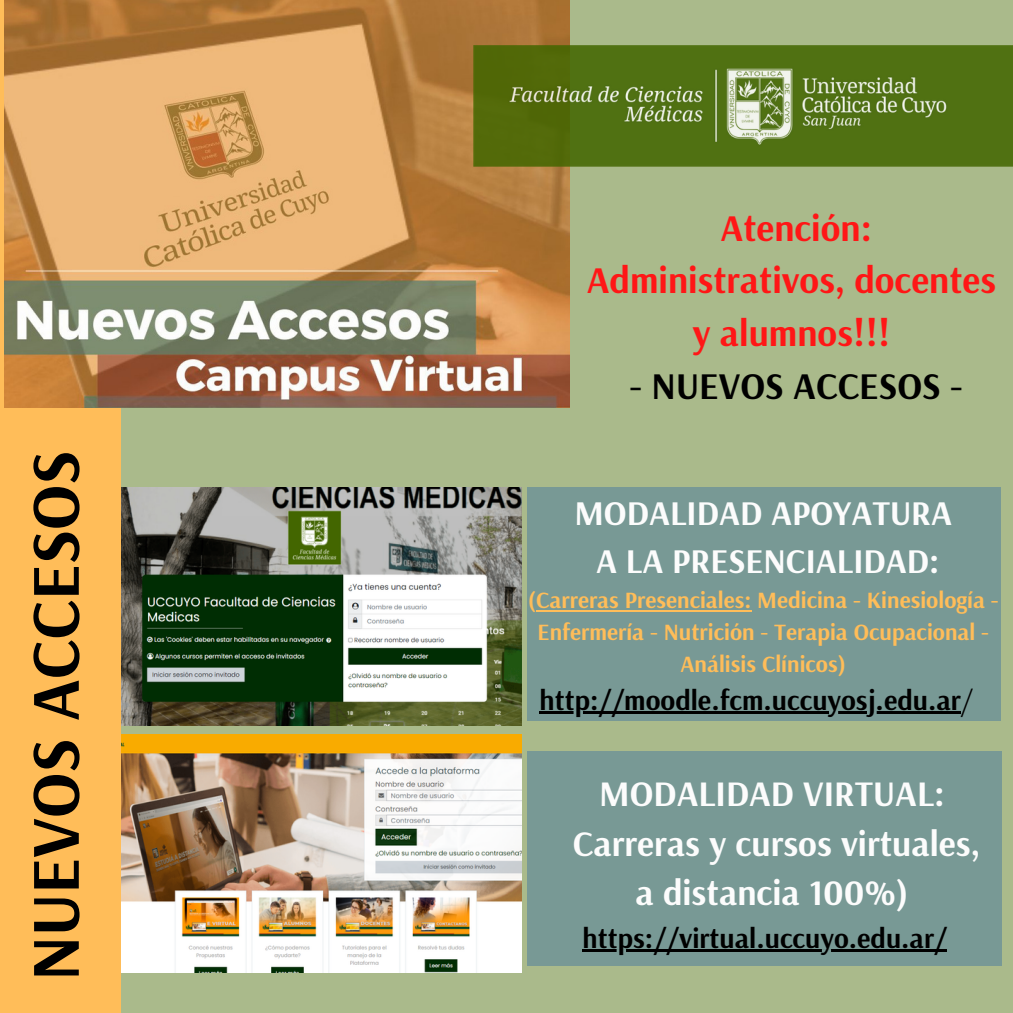
<style>
.page{position:relative;width:1013px;height:1013px;background:#fff}
.page>*{position:absolute;margin:0;border:0;box-sizing:border-box;transform-origin:0 0}
.t1{font:700 68.75px "Arsenal";color:#000}
.t2{font:700 37.5px/52.5px "Arsenal";color:#ff1616;text-align:center}
.t3{font:700 37.5px "Arsenal";color:#000}
.t4{font:700 35.75px "Arsenal";color:#fcfcfc}
.t5{font:700 34.5px "Arsenal";color:#fcfcfc}
.t6{font:700 28.25px "Arsenal";color:#000}
.t7{font:700 23.25px/31.9px "Arsenal";color:#ffbd59;text-align:center}
.s1{font-weight:400}
</style>
<div class="page">
<div style="left:0;top:0;width:1012px;height:1012px;background:#ffbd59"></div>
<div style="left:121px;top:0;width:891px;height:1012px;background:#aaba8b"></div>
<img style="left:121px;top:487px;width:400px;height:238px">
<img style="left:121px;top:735px;width:400px;height:237px">
<div style="left:527px;top:487px;width:474px;height:234px;background:#789995"></div>
<img style="left:5px;top:0;width:564px;height:407px">
<img style="left:473px;top:46px;width:539px;height:121px">
<hr style="left:536px;top:610px;width:215px;height:2px;background:#ffbd59">
<hr style="left:539px;top:711px;width:421px;height:3px;background:#000">
<div style="left:527px;top:751px;width:474px;height:214px;background:#789995"></div>
<hr style="left:582px;top:949px;width:365px;height:3px;background:#000">
<p class="t1" style="left:10px;top:980px;width:531px;rotate:-90deg">NUEVOS ACCESOS</p>
<p class="t2" style="left:587px;top:201px;width:411px">Atención:<br>Administrativos, docentes y alumnos!!!</p>
<p class="t3" style="left:629px;top:361px;width:335px">- NUEVOS ACCESOS -</p>
<p class="t5" style="left:574px;top:490px;width:379px">MODALIDAD APOYATURA</p>
<p class="t5" style="left:596px;top:538px;width:345px">A LA PRESENCIALIDAD:</p>
<p class="t7" style="left:528px;top:583px;width:472px">(Carreras Presenciales: Medicina - Kinesiología -<br>Enfermería - Nutrición - Terapia Ocupacional -<br>Análisis Clínicos)</p>
<p class="t6" style="left:539px;top:681px;width:434px">http://moodle.fcm.uccuyosj.edu.ar<span class="s1">/</span></p>
<p class="t4" style="left:599px;top:770px;width:347px">MODALIDAD VIRTUAL:</p>
<p class="t4" style="left:573px;top:820px;width:409px">Carreras y cursos virtuales,</p>
<p class="t4" style="left:635px;top:869px;width:274px">a distancia 100%)</p>
<p class="t6" style="left:582px;top:919px;width:366px">https://virtual.uccuyo.edu.ar/</p>
</div>
